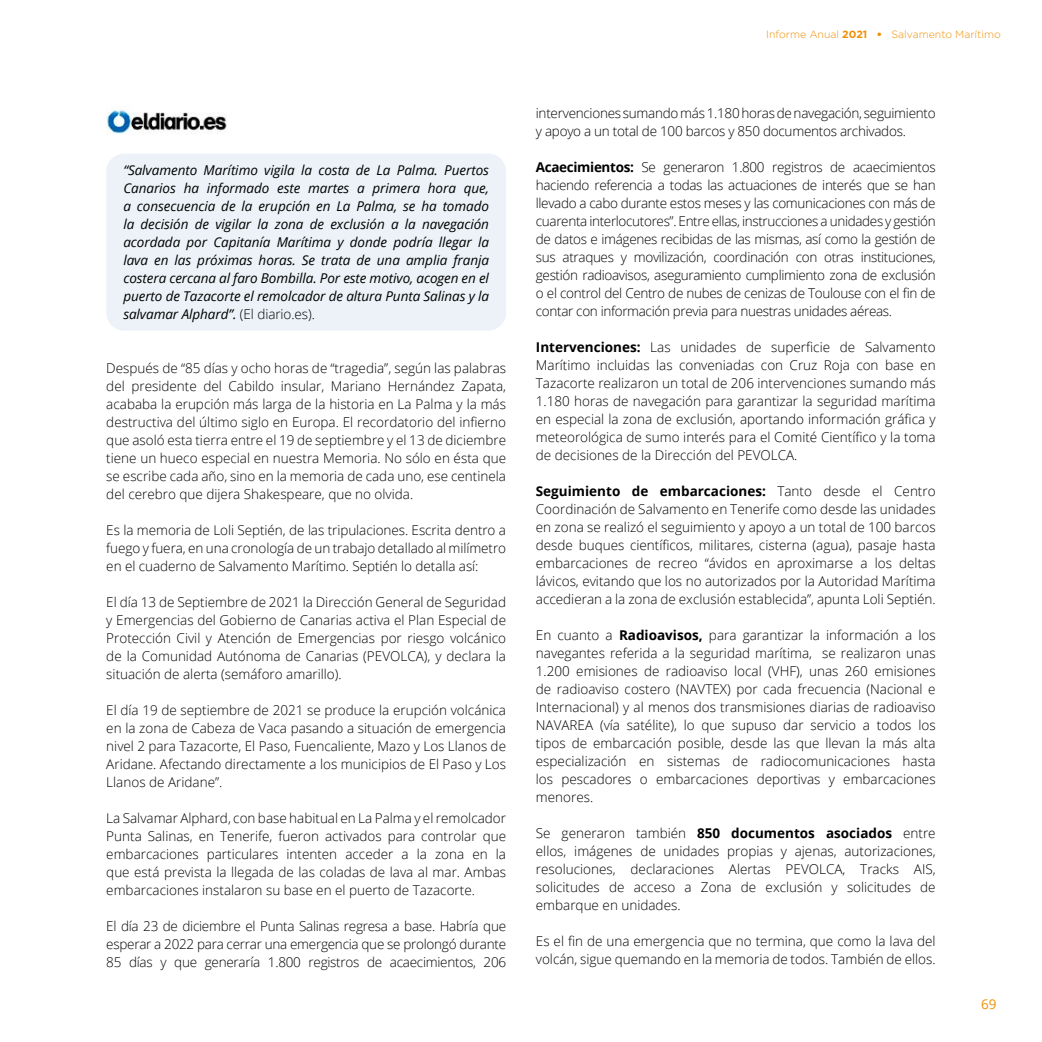
<style>
.page{position:relative;width:1042px;height:1042px;background:#fff}
.page>*{position:absolute;margin:0;border:0;box-sizing:border-box;transform-origin:0 0}
.t1{font:300 13.5px/18px "Open Sans";color:#000;text-align:justify}
.t2{font:italic 13.5px/18px "Open Sans";letter-spacing:-.005em;color:#000;text-align:justify}
.t3{font:300 13.5px/18px "Open Sans";letter-spacing:-.02em;color:#000}
.t4{font:300 13.5px "Open Sans";letter-spacing:-.025em;color:#000}
.t5{font:13.5px "Open Sans";color:#ef9004}
.t6{font:300 10.5px "Gotham";color:#ef9004}
.s1{font-weight:300;font-style:normal}
.s2{font-weight:700}
.s3{font-weight:900}
</style>
<div class="page">
<img style="left:106px;top:106px;width:121px;height:28px">
<div style="left:106px;top:154px;width:400px;height:177px;background:#ecf2f7;border-radius:18px"></div>
<p class="t2" style="left:123px;top:161px;width:367px">“Salvamento Marítimo vigila la costa de La Palma. Puertos Canarios ha informado este martes a primera hora que, a consecuencia de la erupción en La Palma, se ha tomado la decisión de vigilar la zona de exclusión a la navegación acordada por Capitanía Marítima y donde podría llegar la lava en las próximas horas. Se trata de una amplia franja costera cercana al faro Bombilla. Por este motivo, acogen en el puerto de Tazacorte el remolcador de altura Punta Salinas y la salvamar Alphard”. <span class="s1">(El diario.es).</span></p>
<p class="t1" style="left:106px;top:359px;width:401px">Después de “85 días y ocho horas de “tragedia”, según las palabras</p>
<p class="t1" style="left:106px;top:377px;width:401px">del presidente del Cabildo insular, Mariano Hernández Zapata,</p>
<p class="t1" style="left:106px;top:395px;width:401px">acababa la erupción más larga de la historia en La Palma y la más destructiva del último siglo en Europa. El recordatorio del infierno</p>
<p class="t1" style="left:106px;top:431px;width:401px">que asoló esta tierra entre el 19 de septiembre y el 13 de diciembre tiene un hueco especial en nuestra Memoria. No sólo en ésta que se escribe cada año, sino en la memoria de cada uno, ese centinela del cerebro que dijera Shakespeare, que no olvida.</p>
<p class="t1" style="left:106px;top:521px;width:401px">Es la memoria de Loli Septién, de las tripulaciones. Escrita dentro a</p>
<p class="t1" style="left:106px;top:539px;width:401px">fuego y fuera, en una cronología de un trabajo detallado al milímetro en el cuaderno de Salvamento Marítimo. Septién lo detalla así:</p>
<p class="t1" style="left:106px;top:593px;width:401px">El día 13 de Septiembre de 2021 la Dirección General de Seguridad y Emergencias del Gobierno de Canarias activa el Plan Especial de Protección Civil y Atención de Emergencias por riesgo volcánico</p>
<p class="t1" style="left:106px;top:647px;width:401px">de la Comunidad Autónoma de Canarias (PEVOLCA), y declara la</p>
<p class="t1" style="left:106px;top:665px;width:237px">situación de alerta (semáforo amarillo).</p>
<p class="t1" style="left:106px;top:701px;width:401px">El día 19 de septiembre de 2021 se produce la erupción volcánica en la zona de Cabeza de Vaca pasando a situación de emergencia</p>
<p class="t1" style="left:106px;top:737px;width:401px">nivel 2 para Tazacorte, El Paso, Fuencaliente, Mazo y Los Llanos de Aridane. Afectando directamente a los municipios de El Paso y Los Llanos de Aridane”.</p>
<p class="t1" style="left:106px;top:809px;width:401px">La Salvamar Alphard, con base habitual en La Palma y el remolcador</p>
<p class="t1" style="left:106px;top:827px;width:401px">Punta Salinas, en Tenerife, fueron activados para controlar que embarcaciones particulares intenten acceder a la zona en la que está prevista la llegada de las coladas de lava al mar. Ambas embarcaciones instalaron su base en el puerto de Tazacorte.</p>
<p class="t1" style="left:106px;top:917px;width:401px">El día 23 de diciembre el Punta Salinas regresa a base. Habría que esperar a 2022 para cerrar una emergencia que se prolongó durante 85 días y que generaría 1.800 registros de acaecimientos, 206</p>
<p class="t6" style="left:766px;top:28px;width:236px">Informe Anual <span class="s2">2021</span> <span class="s3">•</span> Salvamento Marítimo</p>
<p class="t3" style="left:536px;top:104px;width:401px">intervenciones sumando más 1.180 horas de navegación, seguimiento y apoyo a un total de 100 barcos y 850 documentos archivados.</p>
<p class="t1" style="left:536px;top:158px;width:401px"><span class="s2">Acaecimientos:</span> Se generaron 1.800 registros de acaecimientos haciendo referencia a todas las actuaciones de interés que se han llevado a cabo durante estos meses y las comunicaciones con más de cuarenta interlocutores”. Entre ellas, instrucciones a unidades y gestión de datos e imágenes recibidas de las mismas, así como la gestión de sus atraques y movilización, coordinación con otras instituciones, gestión radioavisos, aseguramiento cumplimiento zona de exclusión</p>
<p class="t4" style="left:536px;top:284px;width:401px">o el control del Centro de nubes de cenizas de Toulouse con el fin de</p>
<p class="t4" style="left:536px;top:302px;width:358px">contar con información previa para nuestras unidades aéreas.</p>
<p class="t1" style="left:536px;top:338px;width:401px"><span class="s2">Intervenciones:</span> Las unidades de superficie de Salvamento</p>
<p class="t1" style="left:536px;top:356px;width:401px">Marítimo incluidas las conveniadas con Cruz Roja con base en<br>Tazacorte realizaron un total de 206 intervenciones sumando más</p>
<p class="t1" style="left:536px;top:392px;width:401px">1.180 horas de navegación para garantizar la seguridad marítima</p>
<p class="t1" style="left:536px;top:410px;width:401px">en especial la zona de exclusión, aportando información gráfica y meteorológica de sumo interés para el Comité Científico y la toma de decisiones de la Dirección del PEVOLCA.</p>
<p class="t1" style="left:536px;top:482px;width:401px"><span class="s2">Seguimiento de embarcaciones:</span> Tanto desde el Centro Coordinación de Salvamento en Tenerife como desde las unidades en zona se realizó el seguimiento y apoyo a un total de 100 barcos</p>
<p class="t1" style="left:536px;top:536px;width:401px">desde buques científicos, militares, cisterna (agua), pasaje hasta embarcaciones de recreo “ávidos en aproximarse a los deltas</p>
<p class="t1" style="left:536px;top:572px;width:401px">lávicos, evitando que los no autorizados por la Autoridad Marítima</p>
<p class="t1" style="left:536px;top:590px;width:401px">accedieran a la zona de exclusión establecida”, apunta Loli Septién.</p>
<p class="t1" style="left:536px;top:626px;width:401px">En cuanto a <span class="s2">Radioavisos,</span> para garantizar la información a los navegantes referida a la seguridad marítima, se realizaron unas</p>
<p class="t1" style="left:536px;top:662px;width:401px">1.200 emisiones de radioaviso local (VHF), unas 260 emisiones de radioaviso costero (NAVTEX) por cada frecuencia (Nacional e Internacional) y al menos dos transmisiones diarias de radioaviso NAVAREA (vía satélite), lo que supuso dar servicio a todos los tipos de embarcación posible, desde las que llevan la más alta especialización en sistemas de radiocomunicaciones hasta los pescadores o embarcaciones deportivas y embarcaciones menores.</p>
<p class="t1" style="left:536px;top:824px;width:401px">Se generaron también <span class="s2">850 documentos asociados</span> entre ellos, imágenes de unidades propias y ajenas, autorizaciones,</p>
<p class="t1" style="left:536px;top:860px;width:401px">resoluciones, declaraciones Alertas PEVOLCA, Tracks AIS,</p>
<p class="t1" style="left:536px;top:878px;width:401px">solicitudes de acceso a Zona de exclusión y solicitudes de embarque en unidades.</p>
<p class="t1" style="left:536px;top:932px;width:401px">Es el fin de una emergencia que no termina, que como la lava del</p>
<p class="t1" style="left:536px;top:950px;width:401px">volcán, sigue quemando en la memoria de todos. También de ellos.</p>
<p class="t5" style="left:981px;top:994px;width:17px">69</p>
</div>
